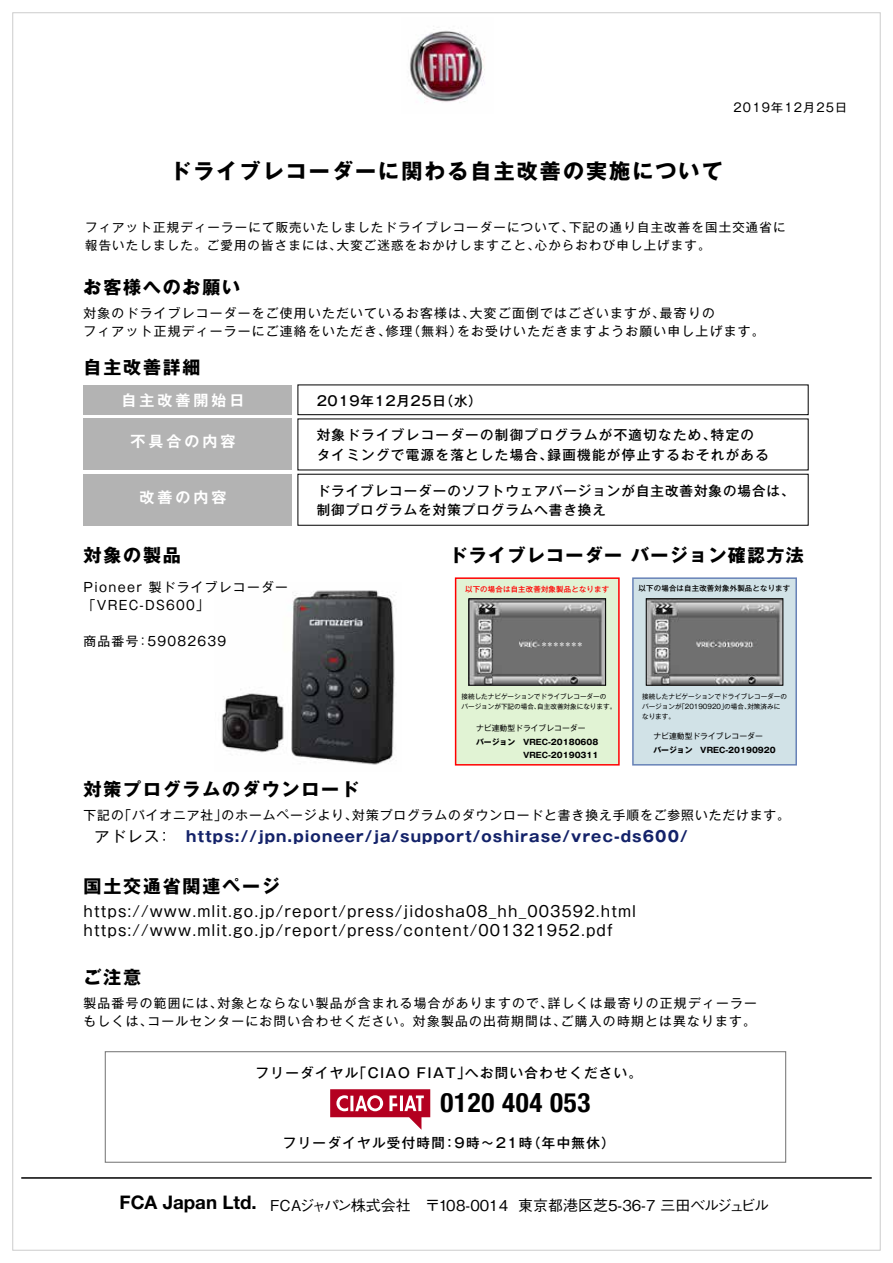
<style>
.page{position:relative;width:893px;height:1263px;background:#fff}
.page>*{position:absolute;margin:0;border:0;box-sizing:border-box;transform-origin:0 0}
.t1{font:700 condensed 27px "Helvetica Neue";letter-spacing:.025em;color:#000}
.t2{font:700 21px "Gothic MB101 Pro";letter-spacing:.1em;color:#000}
.t3{font:700 18px "Gothic MB101 Pro";letter-spacing:.1em;color:#000}
.t4{font:700 18px "Gothic MB101 Pro";letter-spacing:.075em;color:#000}
.t5{font:15px/19.5px "Gothic MB101 Pro";letter-spacing:.075em;color:#000}
.t6{font:700 15px "Gothic MB101 Pro";letter-spacing:.075em;color:#132269}
.t7{font:500 15px "Gothic BBB Pro";color:#000}
.t8{font:700 15px "Gothic MB101 Pro De";letter-spacing:.2em;color:#fff}
.t9{font:500 13.5px/19.5px "Gothic MB101 Pro";letter-spacing:.1em;color:#000}
.t10{font:500 13.5px/19.5px "Gothic MB101 Pro";letter-spacing:.075em;color:#000}
.t11{font:500 13.5px "Gothic MB101 Pro";letter-spacing:.05em;color:#000}
.t12{font:12.75px/18px "Gothic MB101 Pro";letter-spacing:.1em;color:#000}
.t13{font:12.75px "Gothic MB101 Pro";letter-spacing:.075em;color:#000}
.t14{font:12.3px/18px "Gothic MB101 Pro";letter-spacing:.1em;color:#000}
.t15{font:12px "Gothic MB101 Pro";letter-spacing:.1em;color:#000}
.t16{font:700 7.8px/13.6px "Gothic MB101 Pro";color:#000}
.t17{font:7.8px "Gothic MB101 Pro";color:#000}
.t18{font:500 7.35px "Gothic MB101 Pro";letter-spacing:.025em;color:#000}
.t19{font:500 7.35px "Gothic MB101 Pro";letter-spacing:.025em;color:#f00}
.t20{font:500 6.9px "Gothic MB101 Pro";color:#fff}
.t21{font:6.6px/9.9px "Gothic MB101 Pro";color:#000}
.s1{font-weight:400;color:#000}
.s2{font-family:"Helvetica Neue LT Std";font-weight:700;font-size:18.75px}
</style>
<div class="page">
<img style="left:221px;top:590px;width:176px;height:175px">
<img style="left:409px;top:29px;width:76px;height:73px">
<div style="left:84px;top:385px;width:208px;height:30px;background:#b3b3b3"></div>
<div style="left:298px;top:384px;width:510px;height:31px;border:1px solid #000"></div>
<div style="left:84px;top:419px;width:208px;height:51px;background:#b3b3b3"></div>
<div style="left:84px;top:474px;width:208px;height:51px;background:#b3b3b3"></div>
<hr style="left:21px;top:1177px;width:851px;height:2px;background:#000">
<svg style="left:330px;top:1089px;width:100px;height:41px"></svg>
<hr style="left:350px;top:1096px;width:3px;height:15px;background:#fff">
<div style="left:105px;top:1051px;width:681px;height:112px;border:1px solid #808080"></div>
<div style="left:455px;top:577px;width:165px;height:188px;background:#e1f3d4;border:2px solid #f00"></div>
<div style="left:632px;top:577px;width:165px;height:188px;background:#d1e2e7;border:2px solid #6782b7"></div>
<img style="left:471px;top:600px;width:133px;height:83px">
<div style="left:469px;top:598px;width:137px;height:87px;border:1px solid #000"></div>
<img style="left:648px;top:600px;width:133px;height:83px">
<div style="left:646px;top:598px;width:137px;height:87px;border:1px solid #000"></div>
<p class="t15" style="left:733px;top:97px;width:115px">2019年12月25日</p>
<h2 class="t2" style="left:170px;top:154px;width:554px">ドライブレコーダーに関わる自主改善の実施について</h2>
<p class="t14" style="left:85px;top:217px;width:702px">フィアット正規ディーラーにて販売いたしましたドライブレコーダーについて、下記の通り自主改善を国土交通省に報告いたしました。ご愛用の皆さまには、大変ご迷惑をおかけしますこと、心からおわび申し上げます。</p>
<h3 class="t3" style="left:84px;top:272px;width:158px">お客様へのお願い</h3>
<p class="t12" style="left:84px;top:302px;width:682px">対象のドライブレコーダーをご使用いただいているお客様は、大変ご面倒ではございますが、最寄りの<br>フィアット正規ディーラーにご連絡をいただき、修理（無料）をお受けいただきますようお願い申し上げます。</p>
<h3 class="t3" style="left:84px;top:352px;width:118px">自主改善詳細</h3>
<p class="t8" style="left:121px;top:388px;width:124px">自主改善開始日</p>
<p class="t11" style="left:317px;top:390px;width:166px">2019年12月25日（水）</p>
<p class="t8" style="left:130px;top:429px;width:106px">不具合の内容</p>
<p class="t9" style="left:317px;top:424px;width:454px">対象ドライブレコーダーの制御プログラムが不適切なため、特定のタイミングで電源を落とした場合、録画機能が停止するおそれがある</p>
<p class="t8" style="left:139px;top:485px;width:88px">改善の内容</p>
<p class="t10" style="left:317px;top:479px;width:479px">ドライブレコーダーのソフトウェアバージョンが自主改善対象の場合は、制御プログラムを対策プログラムへ書き換え</p>
<h3 class="t3" style="left:84px;top:540px;width:99px">対象の製品</h3>
<p class="t12" style="left:83px;top:576px;width:207px">Pioneer 製ドライブレコーダー「VREC-DS600」</p>
<p class="t12" style="left:84px;top:630px;width:144px">商品番号：59082639</p>
<h3 class="t3" style="left:84px;top:774px;width:277px">対策プログラムのダウンロード</h3>
<h3 class="t4" style="left:449px;top:540px;width:356px">ドライブレコーダー バージョン確認方法</h3>
<p class="t19" style="left:465px;top:583px;width:146px">以下の場合は自主改善対象製品となります</p>
<p class="t18" style="left:639px;top:582px;width:153px">以下の場合は自主改善対象外製品となります</p>
<p class="t20" style="left:541px;top:639px;width:44px">＊＊＊＊＊＊＊</p>
<p class="t21" style="left:462px;top:690px;width:156px">接続したナビゲーションでドライブレコーダーの<br>バージョンが下記の場合、自主改善対象になります。</p>
<p class="t17" style="left:476px;top:722px;width:111px">ナビ連動型ドライブレコーダー</p>
<p class="t16" style="left:476px;top:734px;width:124px">バージョン VREC-20180608　　　　　　VREC-20190311</p>
<p class="t21" style="left:642px;top:691px;width:146px">接続したナビゲーションでドライブレコーダーのバージョンが「20190920」の場合、対策済みになります。</p>
<p class="t17" style="left:653px;top:730px;width:111px">ナビ連動型ドライブレコーダー</p>
<p class="t16" style="left:653px;top:742px;width:124px">バージョン　VREC-20190920</p>
<p class="t13" style="left:84px;top:804px;width:708px">下記の「パイオニア社」のホームページより、対策プログラムのダウンロードと書き換え手順をご参照いただけます。</p>
<p class="t6" style="left:94px;top:824px;width:595px"><span class="s1">アドレス：　</span>https://jpn.pioneer/ja/support/oshirase/vrec-ds600/</p>
<h3 class="t3" style="left:84px;top:871px;width:198px">国土交通省関連ページ</h3>
<p class="t5" style="left:84px;top:899px;width:554px">https://www.mlit.go.jp/report/press/jidosha08_hh_003592.html https://www.mlit.go.jp/report/press/content/001321952.pdf</p>
<h3 class="t3" style="left:84px;top:962px;width:59px">ご注意</h3>
<p class="t12" style="left:84px;top:992px;width:675px">製品番号の範囲には、対象とならない製品が含まれる場合がありますので、詳しくは最寄りの正規ディーラーもしくは、コールセンターにお問い合わせください。対象製品の出荷期間は、ご購入の時期とは異なります。</p>
<p class="t9" style="left:256px;top:1061px;width:388px">フリーダイヤル「CIAO FIAT」へお問い合わせください。</p>
<h1 class="t1" style="left:440px;top:1080px;width:151px">0120 404 053</h1>
<p class="t9" style="left:283px;top:1132px;width:333px">フリーダイヤル受付時間：9時～21時（年中無休）</p>
<p class="t7" style="left:120px;top:1193px;width:651px"><span class="s2">FCA Japan Ltd.</span> FCAジャパン株式会社 〒108-0014 東京都港区芝5-36-7 三田ベルジュビル</p>
</div>
